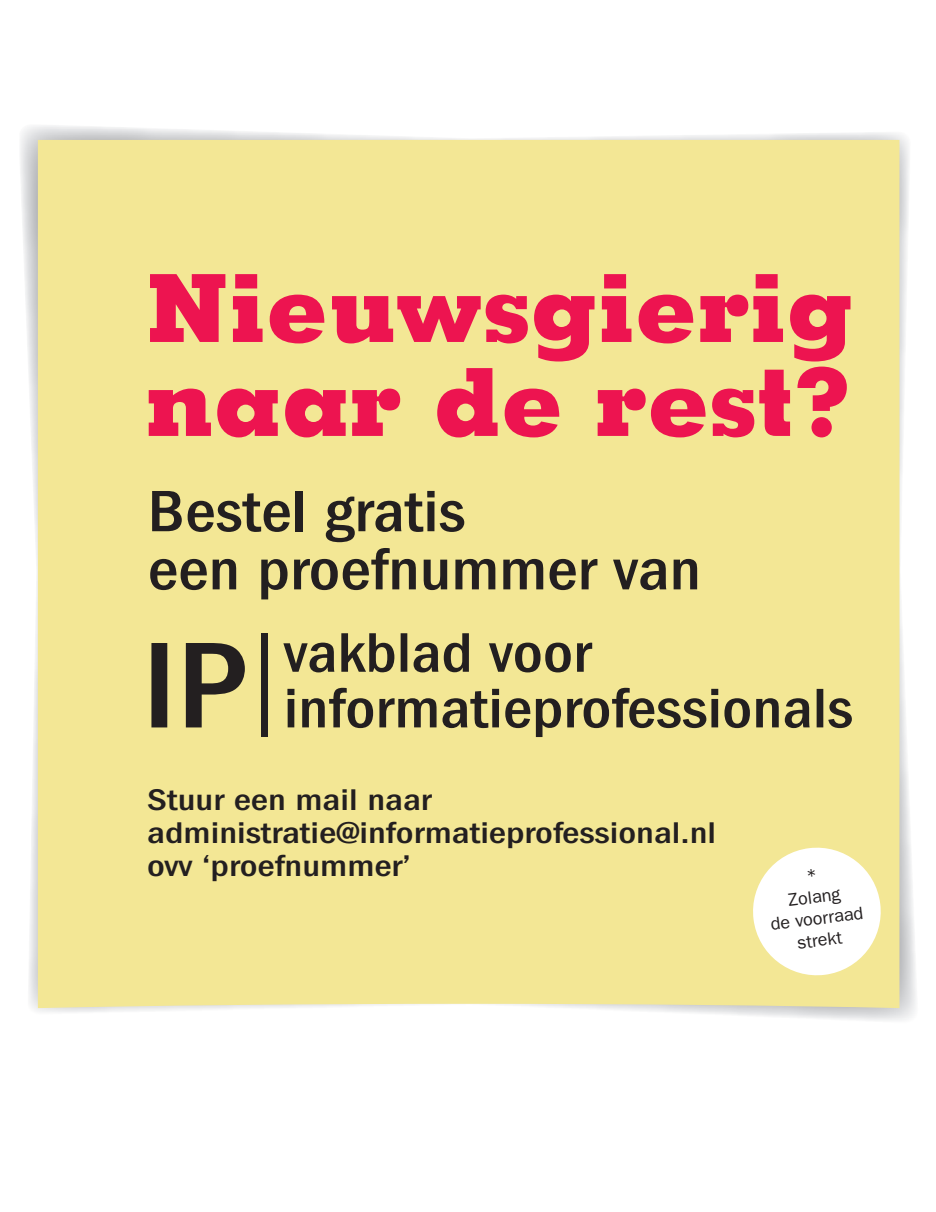
<style>
.page{position:relative;width:936px;height:1212px;background:#fff}
.page>*{position:absolute;margin:0;border:0;box-sizing:border-box;transform-origin:0 0}
.t1{font:800 93.9px/93.9px "Memphis";color:#ed1450}
.t2{font:500 condensed 60.3px/58.2px "Franklin Gothic";color:#231f20;scale:1.14 1}
.t3{font:500 condensed 31.05px/33px "Franklin Gothic";color:#231f20;scale:1.25 1}
.t4{font:18px/21.6px "Franklin Gothic";color:#231f20;text-align:center}
</style>
<div class="page">
<img style="left:29px;top:664px;width:708px;height:351px">
<img style="left:737px;top:304px;width:179px;height:717px">
<img style="left:737px;top:132px;width:172px;height:172px">
<div style="left:38px;top:140px;width:861px;height:868px;background:#f3e795"></div>
<div style="left:261px;top:633px;width:6px;height:104px;background:#231f20"></div>
<svg style="left:287px;top:688px;width:564px;height:49px;background:#b4ab72"></svg>
<svg style="left:283px;top:633px;width:309px;height:39px;background:#a9a06b"></svg>
<svg style="left:151px;top:643px;width:94px;height:84px;background:#8c845b"></svg>
<svg style="left:749px;top:844px;width:135px;height:135px"></svg>
<h1 class="t1" style="left:146px;top:260px;width:710px">Nieuwsgierig naar de rest?</h1>
<h2 class="t2" style="left:148px;top:483px;width:487px">Bestel gratis<br>een proefnummer van</h2>
<p class="t3" style="left:147px;top:783px;width:456px">Stuur een mail naar administratie@informatieprofessional.nl ovv ‘proefnummer’</p>
<p class="t4" style="left:764px;top:871px;width:95px;rotate:-7deg">*<br>Zolang<br>de voorraad strekt</p>
</div>
